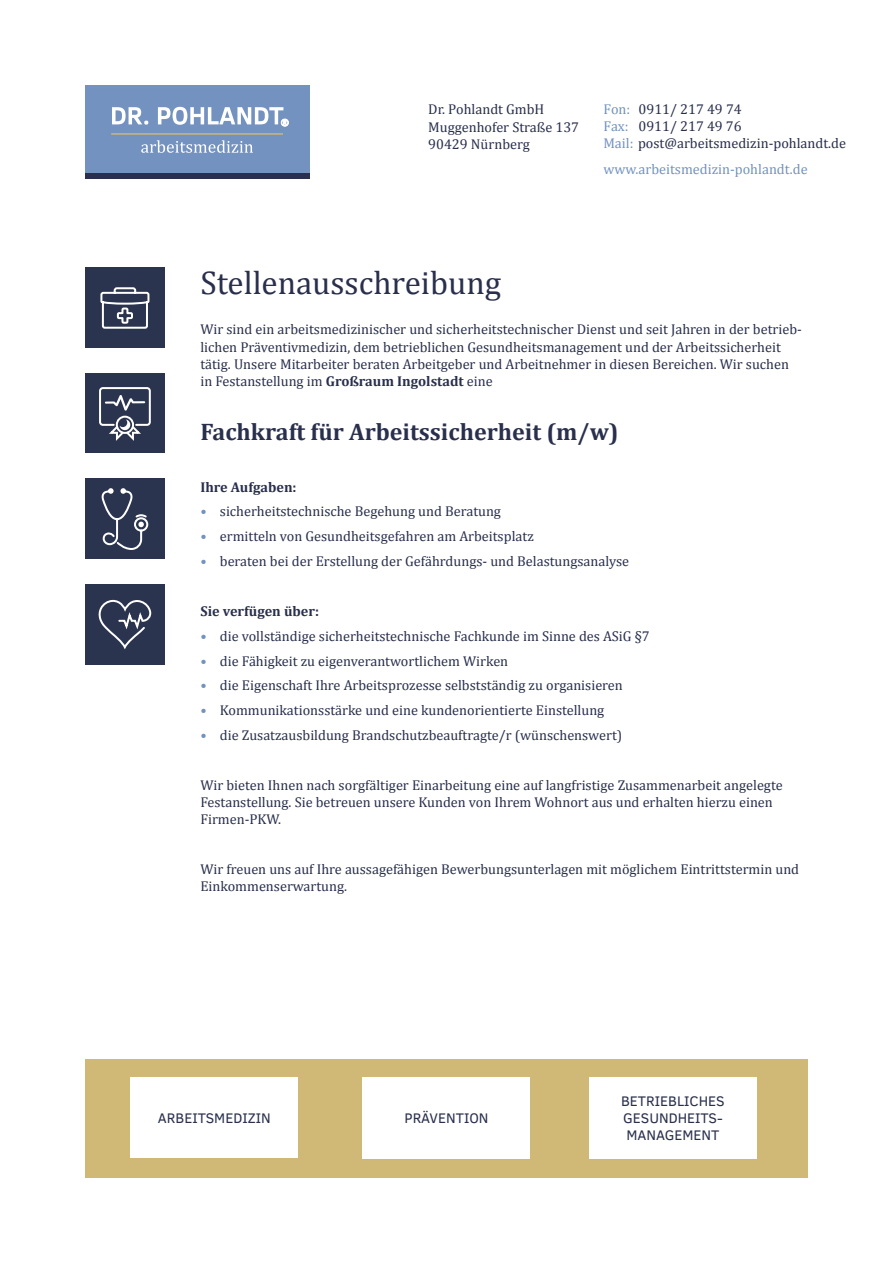
<style>
.page{position:relative;width:893px;height:1263px;background:#fff}
.page>*{position:absolute;margin:0;border:0;box-sizing:border-box;transform-origin:0 0}
.t1{font:33px "Cambria";color:#292f4c}
.t2{font:700 24px "Cambria";color:#292f4c}
.t3{font:14.25px/17.1px "Cambria";color:#292f4c}
.t4{font:14.25px/17.1px "Clear Sans";color:#292f4c}
.t5{font:14.25px "Cambria";color:#7392c0}
.t6{font:700 14.25px "Cambria";color:#292f4c}
.s1{color:#7392c0}
.s2{font-weight:700}
.s3{font-weight:700;color:#7392c0}
</style>
<div class="page">
<div style="left:85px;top:85px;width:224px;height:88px;background:#7392c0"></div>
<div style="left:85px;top:173px;width:224px;height:6px;background:#292f4c"></div>
<svg style="left:112px;top:107px;width:36px;height:18px"></svg>
<hr style="left:111px;top:133px;width:172px;height:2px;background:#d0b976">
<svg style="left:141px;top:140px;width:112px;height:13px"></svg>
<svg style="left:158px;top:107px;width:131px;height:19px"></svg>
<div style="left:85px;top:478px;width:80px;height:81px;background:#2b344e"></div>
<svg style="left:101px;top:488px;width:48px;height:62px"></svg>
<div style="left:85px;top:268px;width:80px;height:80px;background:#2b344e"></div>
<svg style="left:100px;top:287px;width:50px;height:42px"></svg>
<div style="left:85px;top:373px;width:80px;height:80px;background:#2b344e"></div>
<div style="left:99px;top:387px;width:52px;height:39px;border:2px solid #fff;border-radius:3px"></div>
<div style="left:116px;top:416px;width:18px;height:18px;border:2px solid #fff;border-radius:50%"></div>
<svg style="left:106px;top:419px;width:37px;height:22px"></svg>
<svg style="left:105px;top:395px;width:40px;height:16px"></svg>
<div style="left:85px;top:584px;width:80px;height:80px;background:#2b344e"></div>
<svg style="left:98px;top:599px;width:53px;height:51px"></svg>
<div style="left:85px;top:1060px;width:723px;height:118px;background:#d0b976"></div>
<div style="left:131px;top:1077px;width:167px;height:81px;background:#fff"></div>
<div style="left:363px;top:1077px;width:167px;height:81px;background:#fff"></div>
<div style="left:589px;top:1077px;width:168px;height:81px;background:#fff"></div>
<p class="t3" style="left:428px;top:101px;width:152px">Dr. Pohlandt GmbH<br>Muggenhofer Straße 137<br>90429 Nürnberg</p>
<p class="t3" style="left:603px;top:101px;width:244px"><span class="s1">Fon:</span> 0911/ 217 49 74<br><span class="s1">Fax:</span> 0911/ 217 49 76<br><span class="s1">Mail:</span> post@arbeitsmedizin-pohlandt.de</p>
<p class="t5" style="left:604px;top:160px;width:206px">www.arbeitsmedizin-pohlandt.de</p>
<h1 class="t1" style="left:200px;top:263px;width:302px">Stellenausschreibung</h1>
<p class="t3" style="left:200px;top:321px;width:603px">Wir sind ein arbeitsmedizinischer und sicherheitstechnischer Dienst und seit Jahren in der betrieb&shy;lichen Präventivmedizin, dem betrieblichen Gesundheitsmanagement und der Arbeitssicherheit tätig. Unsere Mitarbeiter beraten Arbeitgeber und Arbeitnehmer in diesen Bereichen. Wir suchen in Festanstellung im <span class="s2">Großraum Ingolstadt</span> eine</p>
<h2 class="t2" style="left:200px;top:415px;width:420px">Fachkraft für Arbeitssicherheit (m/w)</h2>
<p class="t6" style="left:200px;top:477px;width:98px">Ihre Aufgaben:</p>
<p class="t3" style="left:200px;top:503px;width:302px"><span class="s3">•</span> sicherheitstechnische Begehung und Beratung</p>
<p class="t3" style="left:200px;top:528px;width:335px"><span class="s3">•</span> ermitteln von Gesundheitsgefahren am Arbeitsplatz</p>
<p class="t3" style="left:200px;top:553px;width:430px"><span class="s3">•</span> beraten bei der Erstellung der Gefährdungs- und Belastungsanalyse</p>
<p class="t6" style="left:200px;top:601px;width:120px">Sie verfügen über:</p>
<p class="t3" style="left:200px;top:627px;width:451px"><span class="s3">•</span> die vollständige sicherheitstechnische Fachkunde im Sinne des ASiG §7</p>
<p class="t3" style="left:200px;top:652px;width:309px"><span class="s3">•</span> die Fähigkeit zu eigenverantwortlichem Wirken</p>
<p class="t3" style="left:200px;top:677px;width:424px"><span class="s3">•</span> die Eigenschaft Ihre Arbeitsprozesse selbstständig zu organisieren</p>
<p class="t3" style="left:200px;top:702px;width:405px"><span class="s3">•</span> Kommunikationsstärke und eine kundenorientierte Einstellung</p>
<p class="t3" style="left:200px;top:727px;width:423px"><span class="s3">•</span> die Zusatzausbildung Brandschutzbeauftragte/r (wünschenswert)</p>
<p class="t3" style="left:200px;top:776px;width:584px">Wir bieten Ihnen nach sorgfältiger Einarbeitung eine auf langfristige Zusammenarbeit angelegte<br>Festanstellung. Sie betreuen unsere Kunden von Ihrem Wohnort aus und erhalten hierzu einen<br>Firmen-PKW.</p>
<p class="t3" style="left:200px;top:860px;width:600px">Wir freuen uns auf Ihre aussagefähigen Bewerbungsunterlagen mit möglichem Eintrittstermin und<br>Einkommenserwartung.</p>
<p class="t4" style="left:158px;top:1109px;width:114px">ARBEITSMEDIZIN</p>
<p class="t4" style="left:404px;top:1109px;width:86px">PRÄVENTION</p>
<p class="t4" style="left:621px;top:1092px;width:105px">BETRIEBLICHES<br>GESUNDHEITS-<br>MANAGEMENT</p>
</div>
